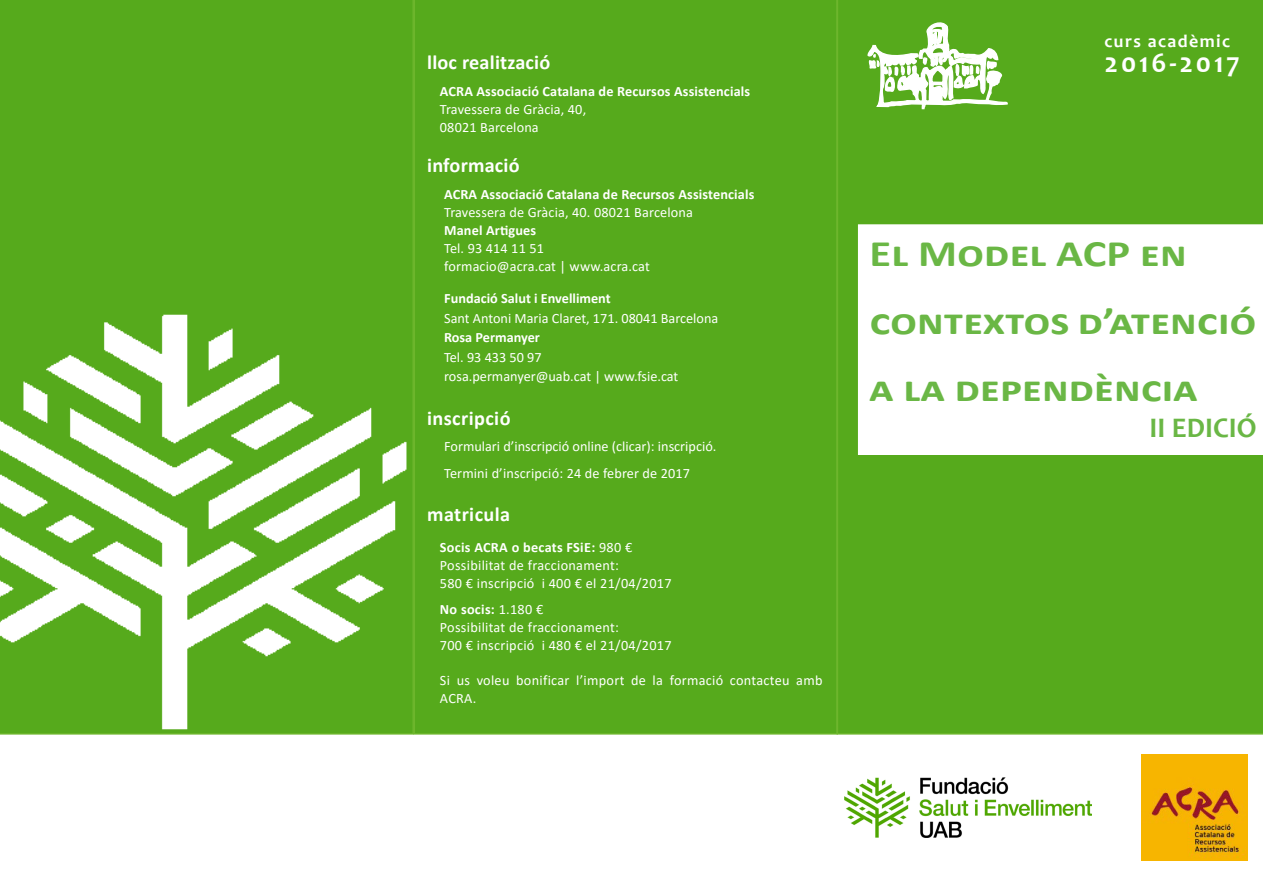
<style>
.page{position:relative;width:1263px;height:893px;background:#fff}
.page>*{position:absolute;margin:0;border:0;box-sizing:border-box;transform-origin:0 0}
.t1{font:700 37.5px/67.5px "Calibri";color:#6ab745;scale:1.19 1}
.t2{font:700 28.5px "Candara";letter-spacing:.1em;color:#fff}
.t3{font:700 28.5px "Candara";color:#6ab745}
.t4{font:700 20.25px "Calibri";letter-spacing:.01em;color:#fff}
.t5{font:700 18px "Candara";letter-spacing:.08em;color:#fff}
.t6{font:14.25px/18px "Calibri";letter-spacing:.01em;color:#fff}
.t7{font:700 14.25px "Calibri";letter-spacing:.01em;color:#fff}
.s1{font-weight:400}
</style>
<div class="page">
<div style="left:0;top:0;width:414px;height:735px;background:#56aa1c"></div>
<div style="left:414px;top:0;width:423px;height:735px;background:#56aa1c"></div>
<div style="left:837px;top:0;width:426px;height:735px;background:#56aa1c"></div>
<svg style="left:867px;top:19px;width:141px;height:91px"></svg>
<img style="left:844px;top:777px;width:247px;height:60px">
<img style="left:1141px;top:754px;width:106px;height:106px">
<img style="left:0;top:312px;width:409px;height:421px">
<div style="left:859px;top:225px;width:403px;height:229px;background:#fff"></div>
<div style="left:858px;top:224px;width:405px;height:231px;border:2px solid #fff"></div>
<p class="t4" style="left:427px;top:48px;width:125px">lloc realització</p>
<p class="t7" style="left:440px;top:81px;width:312px">ACRA Associació Catalana de Recursos Assistencials</p>
<p class="t6" style="left:440px;top:100px;width:148px">Travessera de Gràcia, 40,</p>
<p class="t6" style="left:440px;top:118px;width:100px">08021 Barcelona</p>
<p class="t4" style="left:427px;top:151px;width:94px">informació</p>
<p class="t7" style="left:444px;top:184px;width:312px">ACRA Associació Catalana de Recursos Assistencials</p>
<p class="t6" style="left:444px;top:203px;width:250px">Travessera de Gràcia, 40. 08021 Barcelona</p>
<p class="t7" style="left:444px;top:220px;width:94px">Manel Artigues</p>
<p class="t6" style="left:444px;top:239px;width:101px">Tel. 93 414 11 51</p>
<p class="t6" style="left:444px;top:257px;width:207px">formacio@acra.cat | www.acra.cat</p>
<p class="t7" style="left:444px;top:288px;width:168px">Fundació Salut i Envelliment</p>
<p class="t6" style="left:444px;top:308px;width:276px">Sant Antoni Maria Claret, 171. 08041 Barcelona</p>
<p class="t7" style="left:444px;top:327px;width:97px">Rosa Permanyer</p>
<p class="t6" style="left:444px;top:347px;width:99px">Tel. 93 433 50 97</p>
<p class="t6" style="left:444px;top:367px;width:236px">rosa.permanyer@uab.cat | www.fsie.cat</p>
<p class="t4" style="left:427px;top:404px;width:85px">inscripció</p>
<p class="t6" style="left:444px;top:437px;width:274px">Formulari d’inscripció online (clicar): inscripció.</p>
<p class="t6" style="left:444px;top:463px;width:248px">Termini d’inscripció: 24 de febrer de 2017</p>
<p class="t4" style="left:427px;top:500px;width:85px">matricula</p>
<p class="t7" style="left:440px;top:537px;width:194px">Socis ACRA o becats FSiE: <span class="s1">980 €</span></p>
<p class="t6" style="left:440px;top:556px;width:181px">Possibilitat de fraccionament:</p>
<p class="t6" style="left:440px;top:574px;width:233px">580 € inscripció i 400 € el 21/04/2017</p>
<p class="t7" style="left:440px;top:600px;width:105px">No socis: <span class="s1">1.180 €</span></p>
<p class="t6" style="left:440px;top:618px;width:181px">Possibilitat de fraccionament:</p>
<p class="t6" style="left:440px;top:636px;width:233px">700 € inscripció i 480 € el 21/04/2017</p>
<p class="t6" style="left:440px;top:671px;width:384px">Si us voleu bonificar l’import de la formació contacteu amb<br>ACRA.</p>
<p class="t5" style="left:1104px;top:30px;width:127px">curs acadèmic</p>
<p class="t2" style="left:1104px;top:44px;width:137px">2016-2017</p>
<p class="t1" style="left:870px;top:219px;width:327px">El Model ACP en contextos d’atenció a la dependència</p>
<p class="t3" style="left:1149px;top:410px;width:108px">II EDICIÓ</p>
</div>
